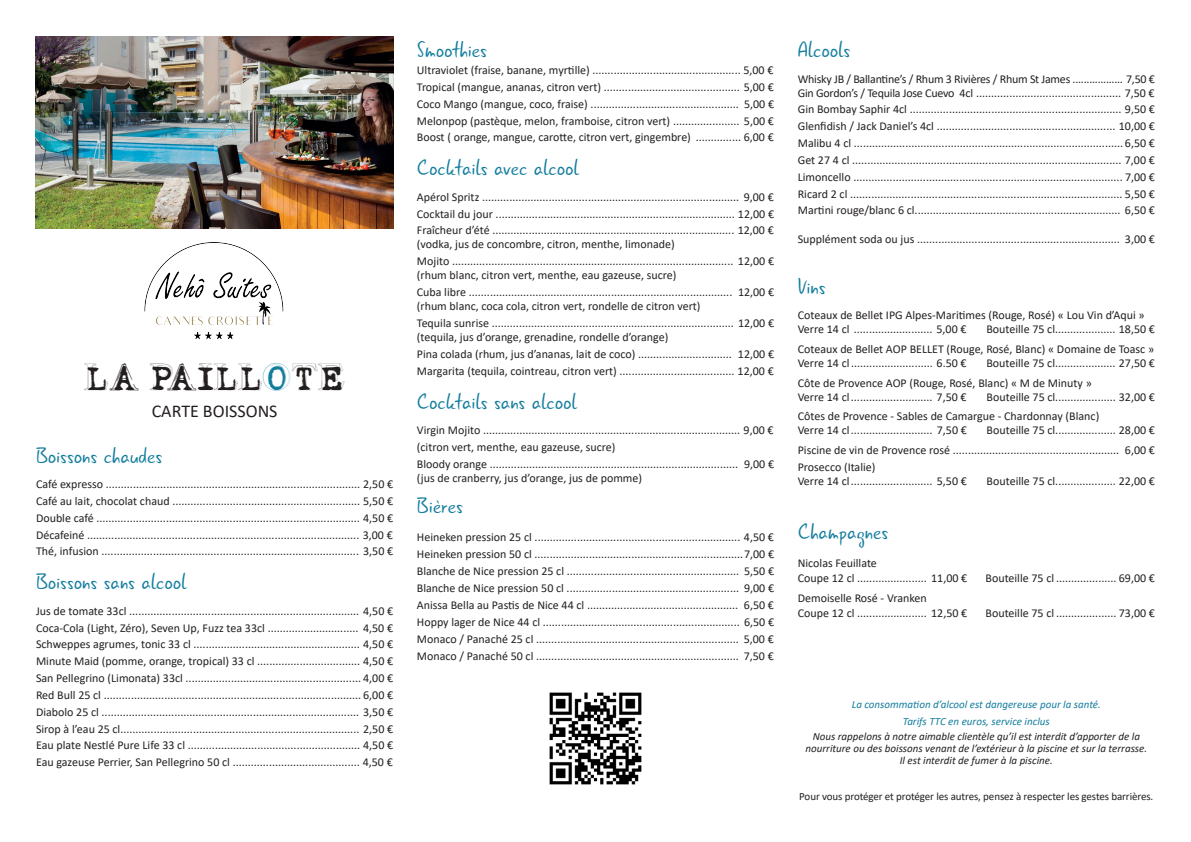
<style>
.page{position:relative;width:1191px;height:842px;background:#fff}
.page>*{position:absolute;margin:0;border:0;box-sizing:border-box;transform-origin:0 0}
.t1{font:33px "Fluoxetine";color:#231f20}
.t2{font:23px "Gunny Rewritten";color:#137d9e}
.t3{font:18px "Calibri";color:#231f20}
.t4{font:12px/16.8px "Calibri";color:#231f20}
.t5{font:12px/14px "Calibri";letter-spacing:-.02em;color:#231f20}
.t6{font:italic 11px/12px "Calibri";color:#231f20;text-align:center}
.t7{font:italic 11px/16.8px "Calibri";color:#137d9e;text-align:center}
.t8{font:11px "Calibri";letter-spacing:-.01em;color:#231f20}
.s1{color:#137d9d}
</style>
<div class="page">
<img style="left:36px;top:36px;width:357px;height:193px">
<img style="left:144px;top:242px;width:140px;height:97px">
<img style="left:549px;top:692px;width:93px;height:93px">
<h1 class="t1" style="left:84px;top:356px;width:262px">LA PAILL<span class="s1">O</span>TE</h1>
<h3 class="t3" style="left:152px;top:399px;width:127px">CARTE BOISSONS</h3>
<h2 class="t2" style="left:36px;top:441px;width:128px">Boissons chaudes</h2>
<p class="t4" style="left:36px;top:475px;width:359px;text-align:justify">Café expresso .................................................................................... 2,50 € Café au lait, chocolat chaud .............................................................. 5,50 € Double café ....................................................................................... 4,50 € Décafeiné .......................................................................................... 3,00 € Thé, infusion ..................................................................................... 3,50 €</p>
<h2 class="t2" style="left:36px;top:567px;width:152px">Boissons sans alcool</h2>
<p class="t4" style="left:36px;top:602px;width:359px;text-align:justify">Jus de tomate 33cl ............................................................................ 4,50 € Coca-Cola (Light, Zéro), Seven Up, Fuzz tea 33cl .............................. 4,50 € Schweppes agrumes, tonic 33 cl ....................................................... 4,50 € Minute Maid (pomme, orange, tropical) 33 cl .................................. 4,50 € San Pellegrino (Limonata) 33cl .......................................................... 4,00 € Red Bull 25 cl ..................................................................................... 6,00 € Diabolo 25 cl ..................................................................................... 3,50 € Sirop à l’eau 25 cl............................................................................... 2,50 € Eau plate Nestlé Pure Life 33 cl ......................................................... 4,50 € Eau gazeuse Perrier, San Pellegrino 50 cl .......................................... 4,50 €</p>
<h2 class="t2" style="left:417px;top:35px;width:72px">Smoothies</h2>
<p class="t4" style="left:417px;top:61px;width:359px;text-align:justify">Ultraviolet (fraise, banane, myrtille) ................................................. 5,00 € Tropical (mangue, ananas, citron vert) ............................................. 5,00 € Coco Mango (mangue, coco, fraise) ................................................. 5,00 € Melonpop (pastèque, melon, framboise, citron vert) ...................... 5,00 € Boost ( orange, mangue, carotte, citron vert, gingembre) ............... 6,00 €</p>
<h2 class="t2" style="left:417px;top:153px;width:163px">Cocktails avec alcool</h2>
<p class="t4" style="left:417px;top:188px;width:359px;text-align:justify">Apérol Spritz ..................................................................................... 9,00 € Cocktail du jour ............................................................................... 12,00 € Fraîcheur d’été ................................................................................ 12,00 €</p>
<p class="t4" style="left:417px;top:236px;width:359px">(vodka, jus de concombre, citron, menthe, limonade)<br>Mojito ............................................................................................. 12,00 €</p>
<p class="t4" style="left:417px;top:267px;width:317px">(rhum blanc, citron vert, menthe, eau gazeuse, sucre)<br>Cuba libre .......................................................................................</p>
<p class="t4" style="left:738px;top:283px;width:38px">12,00 €</p>
<p class="t4" style="left:417px;top:297px;width:359px">(rhum blanc, coca cola, citron vert, rondelle de citron vert)<br>Tequila sunrise ................................................................................ 12,00 €</p>
<p class="t4" style="left:417px;top:328px;width:359px">(tequila, jus d’orange, grenadine, rondelle d’orange)<br>Pina colada (rhum, jus d’ananas, lait de coco) ............................... 12,00 €<br>Margarita (tequila, cointreau, citron vert) ...................................... 12,00 €</p>
<h2 class="t2" style="left:417px;top:387px;width:161px">Cocktails sans alcool</h2>
<p class="t4" style="left:417px;top:421px;width:359px">Virgin Mojito ..................................................................................... 9,00 € (citron vert, menthe, eau gazeuse, sucre)<br>Bloody orange .................................................................................. 9,00 €</p>
<p class="t4" style="left:417px;top:469px;width:227px">(jus de cranberry, jus d’orange, jus de pomme)</p>
<h2 class="t2" style="left:417px;top:491px;width:48px">Bières</h2>
<p class="t4" style="left:417px;top:528px;width:359px;text-align:justify">Heineken pression 25 cl .................................................................... 4,50 € Heineken pression 50 cl .....................................................................7,00 € Blanche de Nice pression 25 cl ......................................................... 5,50 € Blanche de Nice pression 50 cl ......................................................... 9,00 € Anissa Bella au Pastis de Nice 44 cl .................................................. 6,50 € Hoppy lager de Nice 44 cl ................................................................. 6,50 € Monaco / Panaché 25 cl ................................................................... 5,00 € Monaco / Panaché 50 cl ................................................................... 7,50 €</p>
<h2 class="t2" style="left:797px;top:35px;width:54px">Alcools</h2>
<p class="t5" style="left:797px;top:71px;width:359px">Whisky JB / Ballantine’s / Rhum 3 Rivières / Rhum St James .................. 7,50 €<br>Gin Gordon’s / Tequila Jose Cuevo 4cl ................................................ 7,50 €</p>
<p class="t4" style="left:797px;top:101px;width:359px;text-align:justify">Gin Bombay Saphir 4cl ...................................................................... 9,50 € Glenfidish / Jack Daniel’s 4cl ........................................................... 10,00 € Malibu 4 cl ......................................................................................... 6,50 € Get 27 4 cl ......................................................................................... 7,00 € Limoncello ......................................................................................... 7,00 € Ricard 2 cl .......................................................................................... 5,50 € Martini rouge/blanc 6 cl.................................................................... 6,50 €</p>
<p class="t4" style="left:797px;top:230px;width:359px">Supplément soda ou jus ................................................................... 3,00 €</p>
<h2 class="t2" style="left:797px;top:272px;width:29px">Vins</h2>
<p class="t4" style="left:797px;top:308px;width:348px;line-height:14px">Coteaux de Bellet IPG Alpes-Maritimes (Rouge, Rosé) « Lou Vin d’Aqui »<br>Verre 14 cl .......................... 5,00 €</p>
<p class="t4" style="left:797px;top:319px;width:359px;line-height:19.7px;text-align:right">Bouteille 75 cl.................... 18,50 €<br>Coteaux de Bellet AOP BELLET (Rouge, Rosé, Blanc) « Domaine de Toasc »</p>
<p class="t4" style="left:797px;top:354px;width:170px">Verre 14 cl ........................... 6.50 €</p>
<p class="t4" style="left:797px;top:353px;width:359px;line-height:19.7px;text-indent:189px">Bouteille 75 cl.................... 27,50 €<br>Côte de Provence AOP (Rouge, Rosé, Blanc) « M de Minuty »</p>
<p class="t4" style="left:797px;top:388px;width:170px">Verre 14 cl........................... 7,50 €</p>
<p class="t4" style="left:797px;top:387px;width:359px;line-height:19.7px;text-indent:189px">Bouteille 75 cl.................... 32,00 €<br>Côtes de Provence - Sables de Camargue - Chardonnay (Blanc)</p>
<p class="t4" style="left:797px;top:422px;width:171px">Verre 14 cl........................... 7,50 €</p>
<p class="t4" style="left:797px;top:420px;width:359px;line-height:19.7px;text-align:right">Bouteille 75 cl.................... 28,00 €<br>Piscine de vin de Provence rosé ....................................................... 6,00 €</p>
<p class="t4" style="left:797px;top:460px;width:171px;line-height:14px">Prosecco (Italie)<br>Verre 14 cl........................... 5,50 €</p>
<p class="t4" style="left:986px;top:472px;width:170px">Bouteille 75 cl.................... 22,00 €</p>
<h2 class="t2" style="left:797px;top:517px;width:92px">Champagnes</h2>
<p class="t4" style="left:797px;top:555px;width:171px;line-height:15px">Nicolas Feuillate<br>Coupe 12 cl ....................... 11,00 €</p>
<p class="t4" style="left:797px;top:590px;width:171px;line-height:15px">Demoiselle Rosé - Vranken<br>Coupe 12 cl ....................... 12,50 €</p>
<p class="t4" style="left:985px;top:569px;width:171px">Bouteille 75 cl .................... 69,00 €</p>
<p class="t4" style="left:985px;top:604px;width:171px">Bouteille 75 cl .................... 73,00 €</p>
<p class="t7" style="left:851px;top:696px;width:251px">La consommation d’alcool est dangereuse pour la santé.<br>Tarifs TTC en euros, service inclus</p>
<p class="t6" style="left:805px;top:730px;width:343px">Nous rappelons à notre aimable clientèle qu’il est interdit d’apporter de la nourriture ou des boissons venant de l’extérieur à la piscine et sur la terrasse.<br>Il est interdit de fumer à la piscine.</p>
<p class="t8" style="left:799px;top:788px;width:355px">Pour vous protéger et protéger les autres, pensez à respecter les gestes barrières.</p>
</div>
